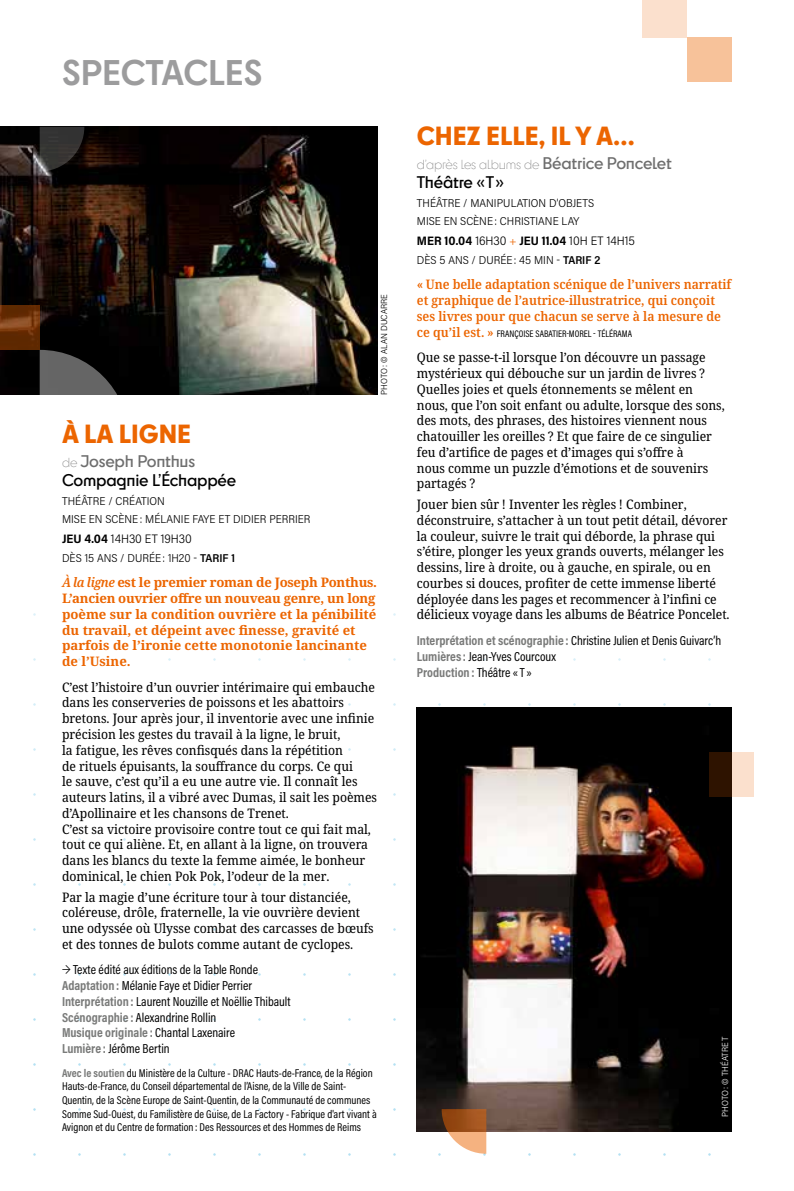
<style>
.page{position:relative;width:794px;height:1191px;background:#fff}
.page>*{position:absolute;margin:0;border:0;box-sizing:border-box;transform-origin:0 0}
.t1{font:700 33.25px "Cy";color:#9c9c9d}
.t2{font:800 24.5px "Cy";color:#ec6500}
.t3{font:600 15.75px/18.9px "Cy";letter-spacing:-.015em;color:#000}
.t4{font:semi-condensed 13.12px/15.8px "Noto Serif";color:#000}
.t5{font:13.12px/15.8px "Acumin Pro Cond";color:#000}
.t6{font:700 13.12px/15.8px "Noto Serif";color:#ec6500}
.t7{font:600 semi-condensed 13.12px/15.8px "Noto Serif";color:#ec6500}
.t8{font:300 12.25px "Cy";letter-spacing:-.015em;color:#6e6e6e}
.t9{font:700 12.25px "Acumin Pro Semi Cond";color:#000}
.t10{font:300 12.25px "Acumin Pro Semi Cond";color:#000}
.t11{font:11.38px/13.7px "Acumin Pro Cond";color:#000}
.t12{font:300 11.38px/18.6px "Acumin Pro Semi Cond";letter-spacing:.005em;color:#000}
.t13{font:9.62px "Acumin Pro Cond";color:#000}
.t14{font:300 8.75px "Acumin Pro Semi Cond";letter-spacing:.005em;color:#000}
.t15{font:300 8.75px "Acumin Pro Semi Cond";letter-spacing:.005em;color:#fff}
.s1{font-weight:300;font-size:12.25px;color:#6e6e6e}
.s2{color:#6e6e6e}
.s3{font-weight:700}
.s4{font-weight:600}
.s5{font-weight:600;font-style:italic;font-stretch:semi-condensed}
.s6{font-weight:700;color:#7a7b7a}
.s7{font-weight:600;font-size:15.75px}
.s8{font-weight:300}
.s9{font-weight:300;color:#ec6500}
.s10{font-family:"Noto Serif";font-weight:600;font-stretch:semi-condensed;font-size:13.12px;color:#ec6500}
</style>
<div class="page">
<img style="left:417px;top:707px;width:315px;height:424px">
<img style="left:0;top:126px;width:377px;height:268px">
<svg style="left:40px;top:350px;width:89px;height:45px;background:#3e3e3e"></svg>
<svg style="left:40px;top:127px;width:44px;height:44px;background:#2f2d2c"></svg>
<svg style="left:441px;top:1109px;width:45px;height:44px"></svg>
<div style="left:687px;top:37px;width:45px;height:45px;background:#f7c29a"></div>
<svg style="left:0;top:305px;width:40px;height:45px;background:#6c3209"></svg>
<div style="left:642px;top:0;width:45px;height:37px;background:#fbe0cd"></div>
<svg style="left:709px;top:752px;width:45px;height:44px;background:#927764"></svg>
<h1 class="t1" style="left:62px;top:48px;width:202px">SPECTACLES</h1>
<p class="t14" style="left:378px;top:394px;width:102px;rotate:-90deg">PHOTO: © ALAN DUCARRE</p>
<h2 class="t2" style="left:62px;top:415px;width:131px">À LA LIGNE</h2>
<p class="t3" style="left:62px;top:451px;width:176px"><span class="s1">de</span> <span class="s2">Joseph Ponthus<br></span>Compagnie L’Échappée</p>
<p class="t12" style="left:62px;top:491px;width:250px">THÉÂTRE / CRÉATION<br>MISE EN SCÈNE: MÉLANIE FAYE ET DIDIER PERRIER</p>
<p class="t10" style="left:62px;top:530px;width:131px"><span class="s3">JEU 4.04</span> 14H30 ET 19H30</p>
<p class="t12" style="left:62px;top:548px;width:175px">DÈS 15 ANS / DURÉE: 1H20 - <span class="s4">TARIF 1</span></p>
<p class="t6" style="left:62px;top:575px;width:317px"><span class="s5">À la ligne</span> est le premier roman de Joseph Ponthus.<br>L’ancien ouvrier offre un nouveau genre, un long poème sur la condition ouvrière et la pénibilité du travail, et dépeint avec finesse, gravité et parfois de l’ironie cette monotonie lancinante de l’Usine.</p>
<p class="t4" style="left:62px;top:679px;width:317px">C’est l’histoire d’un ouvrier intérimaire qui embauche dans les conserveries de poissons et les abattoirs bretons. Jour après jour, il inventorie avec une infinie précision les gestes du travail à la ligne, le bruit,<br>la fatigue, les rêves confisqués dans la répétition<br>de rituels épuisants, la souffrance du corps. Ce qui<br>le sauve, c’est qu’il a eu une autre vie. Il connaît les auteurs latins, il a vibré avec Dumas, il sait les poèmes d’Apollinaire et les chansons de Trenet.<br>C’est sa victoire provisoire contre tout ce qui fait mal, tout ce qui aliène. Et, en allant à la ligne, on trouvera dans les blancs du texte la femme aimée, le bonheur dominical, le chien Pok Pok, l’odeur de la mer.</p>
<p class="t4" style="left:62px;top:889px;width:313px">Par la magie d’une écriture tour à tour distanciée, coléreuse, drôle, fraternelle, la vie ouvrière devient une odyssée où Ulysse combat des carcasses de bœufs et des tonnes de bulots comme autant de cyclopes.</p>
<p class="t5" style="left:62px;top:961px;width:230px">→ Texte édité aux éditions de la Table Ronde <span class="s6">Adaptation :</span> Mélanie Faye et Didier Perrier <span class="s6">Interprétation :</span> Laurent Nouzille et Noëllie Thibault <span class="s6">Scénographie :</span> Alexandrine Rollin<br><span class="s6">Musique originale :</span> Chantal Laxenaire<br><span class="s6">Lumière :</span> Jérôme Bertin</p>
<p class="t11" style="left:62px;top:1065px;width:316px"><span class="s6">Avec le soutien</span> du Ministère de la Culture - DRAC Hauts-de-France, de la Région Hauts-de-France, du Conseil départemental de l’Aisne, de la Ville de Saint-Quentin, de la Scène Europe de Saint-Quentin, de la Communauté de communes Somme Sud-Ouest, du Familistère de Guise, de La Factory - Fabrique d'art vivant à Avignon et du Centre de formation : Des Ressources et des Hommes de Reims</p>
<h2 class="t2" style="left:417px;top:117px;width:219px">CHEZ ELLE, IL Y A…</h2>
<p class="t8" style="left:417px;top:156px;width:256px">d’après les albums de <span class="s7">Béatrice Poncelet</span></p>
<p class="t3" style="left:417px;top:172px;width:89px">Théâtre «T»</p>
<p class="t12" style="left:417px;top:193px;width:179px">THÉÂTRE / MANIPULATION D’OBJETS<br>MISE EN SCÈNE: CHRISTIANE LAY</p>
<p class="t9" style="left:417px;top:232px;width:220px">MER 10.04 <span class="s8">16H30</span> <span class="s9">+</span> JEU 11.04 <span class="s8">10H ET 14H15</span></p>
<p class="t12" style="left:417px;top:250px;width:185px">DÈS 5 ANS / DURÉE: 45 MIN - <span class="s4">TARIF 2</span></p>
<p class="t7" style="left:417px;top:277px;width:316px">« Une belle adaptation scénique de l’univers narratif et graphique de l’autrice-illustratrice, qui conçoit ses livres pour que chacun se serve à la mesure de</p>
<p class="t13" style="left:417px;top:327px;width:217px"><span class="s10">ce qu’il est. »</span> FRANÇOISE SABATIER-MOREL - TÉLÉRAMA</p>
<p class="t4" style="left:417px;top:350px;width:309px">Que se passe-t-il lorsque l’on découvre un passage mystérieux qui débouche sur un jardin de livres ?<br>Quelles joies et quels étonnements se mêlent en nous, que l’on soit enfant ou adulte, lorsque des sons, des mots, des phrases, des histoires viennent nous chatouiller les oreilles ? Et que faire de ce singulier feu d’artifice de pages et d’images qui s’offre à<br>nous comme un puzzle d’émotions et de souvenirs partagés ?</p>
<p class="t4" style="left:417px;top:497px;width:314px">Jouer bien sûr ! Inventer les règles ! Combiner, déconstruire, s’attacher à un tout petit détail, dévorer la couleur, suivre le trait qui déborde, la phrase qui s’étire, plonger les yeux grands ouverts, mélanger les dessins, lire à droite, ou à gauche, en spirale, ou en courbes si douces, profiter de cette immense liberté déployée dans les pages et recommencer à l’infini ce délicieux voyage dans les albums de Béatrice Poncelet.</p>
<p class="t5" style="left:417px;top:632px;width:306px"><span class="s6">Interprétation et scénographie :</span> Christine Julien et Denis Guivarc’h<br><span class="s6">Lumières :</span> Jean-Yves Courcoux<br><span class="s6">Production :</span> Théâtre « T »</p>
<p class="t15" style="left:719px;top:1116px;width:82px;rotate:-90deg">PHOTO: © THÉATRE T</p>
</div>
